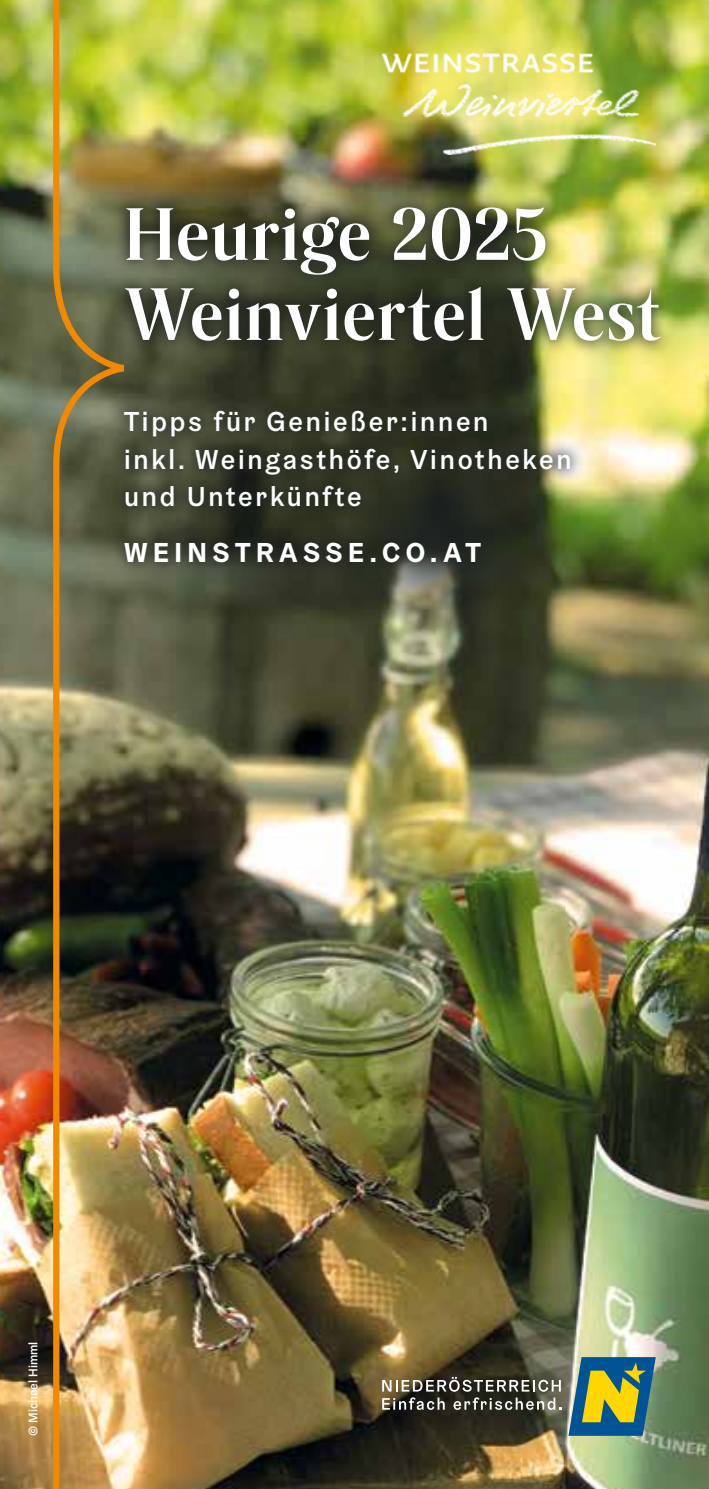
<style>
.page{position:relative;width:709px;height:1489px;background:#fff}
.page>*{position:absolute;margin:0;border:0;box-sizing:border-box;transform-origin:0 0}
.t1{font:600 70px/80px "Rando Display";color:#fff}
.t2{font:500 27.5px/37.5px "Graebenbach";letter-spacing:.1em;color:#fff}
.t3{font:700 27.5px "Graebenbach";letter-spacing:.2em;color:#fff}
.t4{font:500 12.5px "Graebenbach";color:#fff}
</style>
<div class="page">
<img style="left:0;top:0;width:709px;height:1488px">
<svg style="left:344px;top:446px;width:184px;height:185px;background:#4d4f3d"></svg>
<svg style="left:382px;top:1376px;width:179px;height:15px"></svg>
<svg style="left:382px;top:1397px;width:63px;height:12px"></svg>
<svg style="left:453px;top:1397px;width:108px;height:12px"></svg>
<svg style="left:568px;top:1356px;width:88px;height:79px;background:#698a66"></svg>
<div style="left:110px;top:193px;width:564px;height:163px;background:#1e2522;opacity:.78"></div>
<div style="left:109px;top:396px;width:475px;height:125px;background:#1e2522;opacity:.76"></div>
<div style="left:110px;top:526px;width:385px;height:51px;background:#1e2522;opacity:.76"></div>
<img style="left:50px;top:0;width:80px;height:1488px">
<img style="left:382px;top:53px;width:274px;height:101px">
<h1 class="t1" style="left:124px;top:193px;width:538px">Heurige 2025<br>Weinviertel West</h1>
<p class="t2" style="left:124px;top:402px;width:449px">Tipps für Genießer:innen<br>inkl. Weingasthöfe, Vinotheken und Unterkünfte</p>
<p class="t3" style="left:124px;top:534px;width:358px">WEINSTRASSE.CO.AT</p>
<p class="t4" style="left:25px;top:1435px;width:96px;rotate:-90deg">© Michael Himml</p>
</div>
